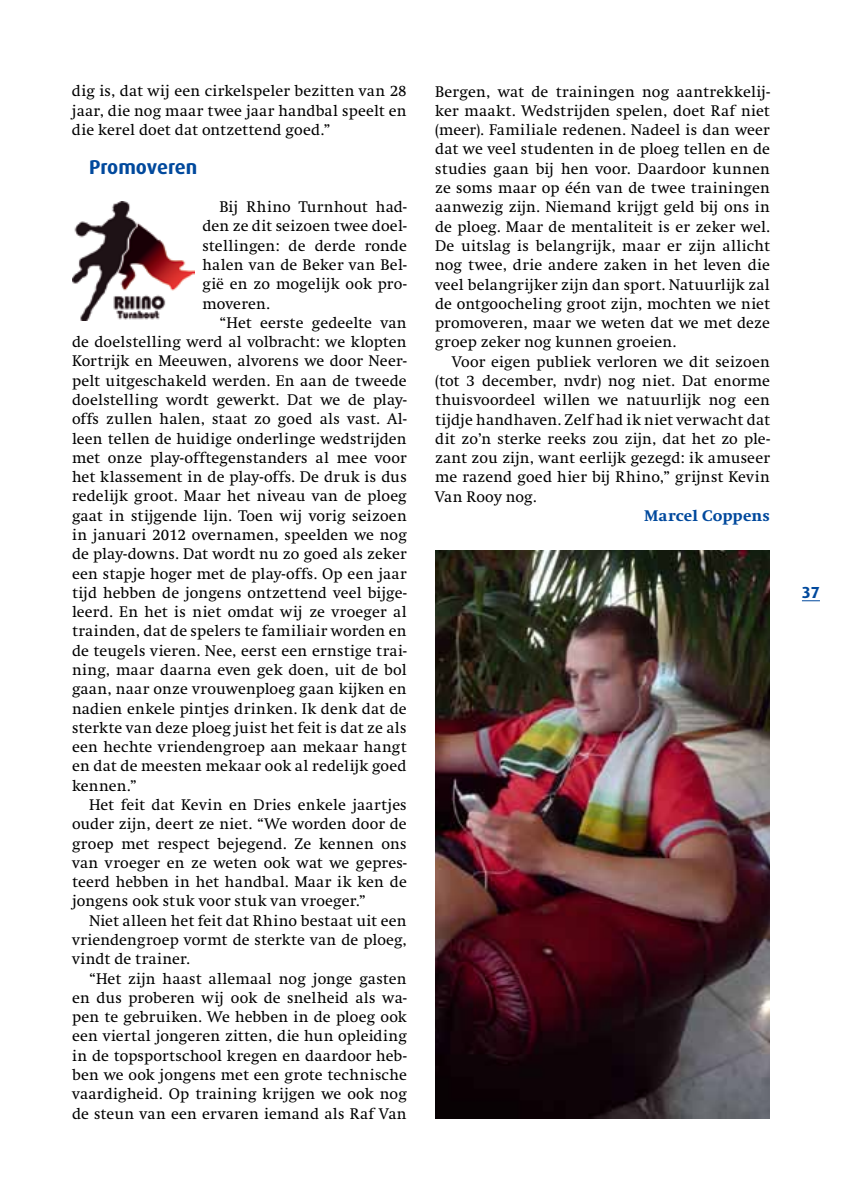
<style>
.page{position:relative;width:842px;height:1191px;background:#fff}
.page>*{position:absolute;margin:0;border:0;box-sizing:border-box;transform-origin:0 0}
.t1{font:700 20px "Dax";color:#00499d}
.t2{font:16px/19.2px "Swift";letter-spacing:.015em;color:#000;text-align:justify}
.t3{font:800 16px "Swift";letter-spacing:.02em;color:#00499d}
.t4{font:700 16px "Dax";color:#00499d}
</style>
<div class="page">
<svg style="left:802px;top:600px;width:18px;height:1px"></svg>
<img style="left:72px;top:202px;width:122px;height:119px">
<img style="left:435px;top:550px;width:335px;height:569px">
<p class="t2" style="left:72px;top:82px;width:336px">dig is, dat wij een cirkelspeler bezitten van 28 jaar, die nog maar twee jaar handbal speelt en die kerel doet dat ontzettend goed.”</p>
<p class="t1" style="left:89px;top:155px;width:110px">Promoveren</p>
<p class="t2" style="left:202px;top:198px;width:206px;text-indent:17px">Bij Rhino Turnhout had&shy;den ze dit seizoen twee doel&shy;stellingen: de derde ronde halen van de Beker van Bel&shy;gië en zo mogelijk ook pro&shy;moveren.</p>
<p class="t2" style="left:72px;top:313px;width:336px;text-indent:147px">“Het eerste gedeelte van de doelstelling werd al volbracht: we klopten Kortrijk en Meeuwen, alvorens we door Neer&shy;pelt uitgeschakeld werden. En aan de tweede doelstelling wordt gewerkt. Dat we de play&shy;offs zullen halen, staat zo goed als vast. Al&shy;leen tellen de huidige onderlinge wedstrijden met onze play-offtegenstanders al mee voor het klassement in de play-offs. De druk is dus redelijk groot. Maar het niveau van de ploeg gaat in stijgende lijn. Toen wij vorig seizoen in januari 2012 overnamen, speelden we nog de play-downs. Dat wordt nu zo goed als zeker een stapje hoger met de play-offs. Op een jaar tijd hebben de jongens ontzettend veel bijge&shy;leerd. En het is niet omdat wij ze vroeger al trainden, dat de spelers te familiair worden en de teugels vieren. Nee, eerst een ernstige trai&shy;ning, maar daarna even gek doen, uit de bol gaan, naar onze vrouwenploeg gaan kijken en nadien enkele pintjes drinken. Ik denk dat de sterkte van deze ploeg juist het feit is dat ze als een hechte vriendengroep aan mekaar hangt en dat de meesten mekaar ook al redelijk goed kennen.”</p>
<p class="t2" style="left:72px;top:795px;width:336px;text-indent:17px">Het feit dat Kevin en Dries enkele jaartjes ouder zijn, deert ze niet. “We worden door de groep met respect bejegend. Ze kennen ons van vroeger en ze weten ook wat we gepres&shy;teerd hebben in het handbal. Maar ik ken de jongens ook stuk voor stuk van vroeger.”</p>
<p class="t2" style="left:72px;top:911px;width:336px;text-indent:17px">Niet alleen het feit dat Rhino bestaat uit een vriendengroep vormt de sterkte van de ploeg, vindt de trainer.</p>
<p class="t2" style="left:72px;top:969px;width:336px;text-indent:17px">“Het zijn haast allemaal nog jonge gasten en dus proberen wij ook de snelheid als wa&shy;pen te gebruiken. We hebben in de ploeg ook een viertal jongeren zitten, die hun opleiding in de topsportschool kregen en daardoor heb&shy;ben we ook jongens met een grote technische vaardigheid. Op training krijgen we ook nog de steun van een ervaren iemand als Raf Van</p>
<p class="t2" style="left:435px;top:82px;width:336px">Bergen, wat de trainingen nog aantrekkelij&shy;ker maakt. Wedstrijden spelen, doet Raf niet (meer). Familiale redenen. Nadeel is dan weer dat we veel studenten in de ploeg tellen en de studies gaan bij hen voor. Daardoor kunnen ze soms maar op één van de twee trainingen aanwezig zijn. Niemand krijgt geld bij ons in de ploeg. Maar de mentaliteit is er zeker wel.<br>De uitslag is belangrijk, maar er zijn allicht nog twee, drie andere zaken in het leven die veel belangrijker zijn dan sport. Natuurlijk zal de ontgoocheling groot zijn, mochten we niet promoveren, maar we weten dat we met deze groep zeker nog kunnen groeien.</p>
<p class="t2" style="left:435px;top:352px;width:336px;text-indent:17px">Voor eigen publiek verloren we dit seizoen (tot 3 december, nvdr) nog niet. Dat enorme thuisvoordeel willen we natuurlijk nog een tijdje handhaven. Zelf had ik niet verwacht dat dit zo’n sterke reeks zou zijn, dat het zo ple&shy;zant zou zijn, want eerlijk gezegd: ik amuseer me razend goed hier bij Rhino,” grijnst Kevin Van Rooy nog.</p>
<p class="t3" style="left:644px;top:507px;width:127px">Marcel Coppens</p>
<p class="t4" style="left:802px;top:583px;width:20px">37</p>
</div>
